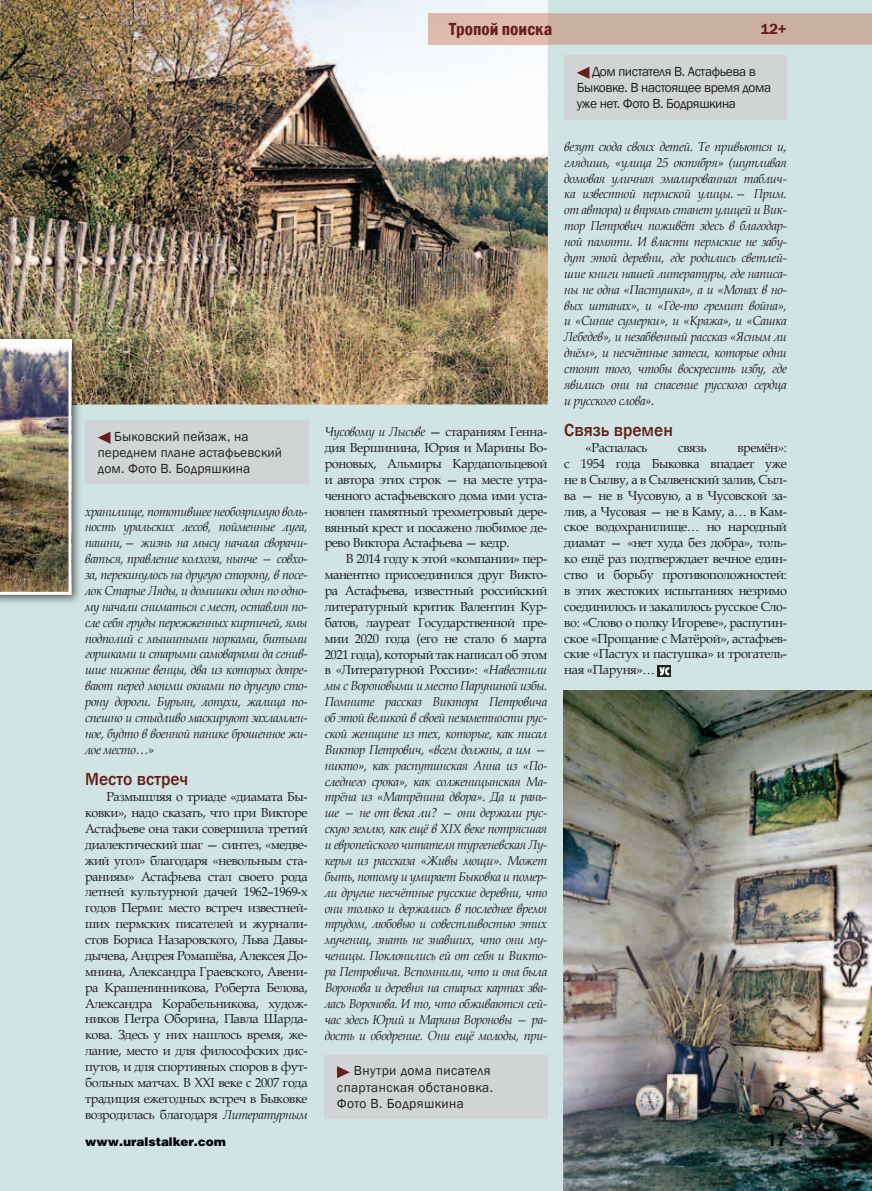
<style>
.page{position:relative;width:872px;height:1191px;background:#d0e4e4}
.page>*{position:absolute;margin:0;border:0;box-sizing:border-box;transform-origin:0 0}
.t1{font:500 18px "Franklin Gothic";color:#651f1c}
.t2{font:600 condensed 18px "Franklin Gothic";color:#651f1c}
.t3{font:700 18px "Helios";color:#010101}
.t4{font:500 15px "Franklin Gothic";color:#651f1c}
.t5{font:13.5px/16.2px "Franklin Gothic";letter-spacing:-.03em;color:#231f20}
.t6{font:13.5px/16.2px "Franklin Gothic";letter-spacing:.01em;color:#231f20}
.t7{font:13.5px/16.2px "Franklin Gothic";letter-spacing:.03em;color:#231f20}
.t8{font:italic 13.05px/15.9px "Book Antiqua";letter-spacing:-.03em;color:#231f20;text-align:justify}
.t9{font:13.05px/15.9px "Book Antiqua";letter-spacing:-.03em;color:#231f20;text-align:justify}
.t10{font:12px "Helios Black C";color:#010101}
.s1{font-style:italic}
</style>
<div class="page">
<img style="left:0;top:0;width:548px;height:404px">
<img style="left:563px;top:690px;width:309px;height:501px">
<div style="left:548px;top:13px;width:324px;height:32px;background:#cab0a1"></div>
<div style="left:428px;top:13px;width:120px;height:32px;background:#dfbbac"></div>
<div style="left:762px;top:24px;width:24px;height:10px;background:#cab0a1"></div>
<svg style="left:657px;top:665px;width:14px;height:12px"></svg>
<svg style="left:659px;top:667px;width:10px;height:8px"></svg>
<div style="left:564px;top:55px;width:222px;height:65px;background:#d0d4d5"></div>
<svg style="left:577px;top:67px;width:12px;height:12px"></svg>
<div style="left:85px;top:420px;width:224px;height:64px;background:#d0d4d5"></div>
<svg style="left:98px;top:432px;width:12px;height:12px"></svg>
<div style="left:324px;top:1055px;width:223px;height:63px;background:#d0d4d5"></div>
<svg style="left:337px;top:1066px;width:13px;height:12px"></svg>
<img style="left:0;top:404px;width:82px;height:199px">
<img style="left:0;top:333px;width:82px;height:71px">
<img style="left:0;top:339px;width:71px;height:256px">
<p class="t2" style="left:449px;top:17px;width:105px">Тропой поиска</p>
<p class="t4" style="left:761px;top:20px;width:27px">12+</p>
<p class="t6" style="left:98px;top:428px;width:186px;text-indent:16px">Быковский пейзаж, на переднем плане астафьевский дом. Фото В. Бодряшкина</p>
<p class="t8" style="left:85px;top:503px;width:224px">хранилище, потопившее необозримую воль&shy;ность уральских лесов, пойменные луга, пашни, — жизнь на мысу начала сворачи&shy;ваться, правление колхоза, нынче — совхо&shy;за, перекинулось на другую сторону, в посе&shy;лок Старые Ляды, и домишки один по одно&shy;му начали сниматься с мест, оставляя по&shy;сле себя груды пережженных кирпичей, ямы подполий с мышиными норками, битыми горшками и старыми самоварами да сгнив&shy;шие нижние венцы, два из которых допре&shy;вают перед моими окнами по другую сто&shy;рону дороги. Бурьян, лопухи, жалица по&shy;спешно и стыдливо маскируют захламлен&shy;ное, будто в военной панике брошенное жи&shy;лое место…»</p>
<p class="t1" style="left:85px;top:768px;width:105px">Место встреч</p>
<p class="t9" style="left:85px;top:788px;width:224px;text-indent:21px">Размышляя о триаде «диамата Бы&shy;ковки», надо сказать, что при Викторе Астафьеве она таки совершила третий диалектический шаг — синтез, «медве&shy;жий угол» благодаря «невольным ста&shy;раниям» Астафьева стал своего рода летней культурной дачей 1962–1969-х годов Перми: место встреч известней&shy;ших пермских писателей и журнали&shy;стов Бориса Назаровского, Льва Давы&shy;дычева, Андрея Ромашёва, Алексея До&shy;мнина, Александра Граевского, Авени&shy;ра Крашенинникова, Роберта Белова, Александра Корабельникова, худож&shy;ников Петра Оборина, Павла Шарда&shy;кова. Здесь у них нашлось время, же&shy;лание, место и для философских дис&shy;путов, и для спортивных споров в фут&shy;больных матчах. В ХХI веке с 2007 года традиция ежегодных встреч в Быковке возродилась благодаря <span class="s1">Литературным</span></p>
<p class="t9" style="left:325px;top:423px;width:224px"><span class="s1">Чусовому и Лысьве</span> — стараниям Генна-</p>
<p class="t9" style="left:325px;top:439px;width:224px">дия Вершинина, Юрия и Марины Во-</p>
<p class="t9" style="left:325px;top:455px;width:224px">роновых, Альмиры Кардапольцевой</p>
<p class="t9" style="left:325px;top:471px;width:224px">и автора этих строк — на месте утра-</p>
<p class="t9" style="left:325px;top:487px;width:224px">ченного астафьевского дома ими уста-</p>
<p class="t9" style="left:325px;top:503px;width:224px">новлен памятный трехметровый дере-</p>
<p class="t9" style="left:325px;top:519px;width:224px">вянный крест и посажено любимое де-</p>
<p class="t9" style="left:325px;top:535px;width:186px">рево Виктора Астафьева — кедр.</p>
<p class="t9" style="left:346px;top:550px;width:203px">В 2014 году к этой «компании» пер-</p>
<p class="t9" style="left:325px;top:566px;width:224px">манентно присоединился друг Викто-</p>
<p class="t9" style="left:325px;top:582px;width:224px">ра Астафьева, известный российский</p>
<p class="t9" style="left:325px;top:598px;width:224px">литературный критик Валентин Кур-</p>
<p class="t9" style="left:325px;top:614px;width:224px">батов, лауреат Государственной пре-</p>
<p class="t9" style="left:325px;top:630px;width:224px">мии 2020 года (его не стало 6 марта</p>
<p class="t9" style="left:325px;top:646px;width:224px">2021 года), который так написал об этом</p>
<p class="t9" style="left:325px;top:661px;width:224px">в «Литературной России»: <span class="s1">«Навестили</span></p>
<p class="t8" style="left:325px;top:677px;width:224px">мы с Вороновыми и место Паруниной избы.</p>
<p class="t8" style="left:325px;top:693px;width:224px">Помните рассказ Виктора Петровича</p>
<p class="t8" style="left:325px;top:709px;width:224px">об этой великой в своей незаметности рус-</p>
<p class="t8" style="left:325px;top:725px;width:224px">ской женщине из тех, которые, как писал</p>
<p class="t8" style="left:325px;top:741px;width:224px">Виктор Петрович, «всем должны, а им —</p>
<p class="t8" style="left:325px;top:757px;width:224px">никто», как распутинская Анна из «По-</p>
<p class="t8" style="left:325px;top:772px;width:224px">следнего срока», как солженицынская Ма-</p>
<p class="t8" style="left:325px;top:788px;width:224px">трёна из «Матрёнина двора». Да и рань-</p>
<p class="t8" style="left:325px;top:804px;width:224px">ше — не от века ли? — они держали рус-</p>
<p class="t8" style="left:325px;top:820px;width:224px">скую землю, как ещё в XIX веке потрясшая</p>
<p class="t8" style="left:325px;top:836px;width:224px">и европейского читателя тургеневская Лу-</p>
<p class="t8" style="left:325px;top:852px;width:224px">керья из рассказа «Живы мощи». Может</p>
<p class="t8" style="left:325px;top:868px;width:224px">быть, потому и умирает Быковка и помер-</p>
<p class="t8" style="left:325px;top:884px;width:224px">ли другие несчётные русские деревни, что</p>
<p class="t8" style="left:325px;top:899px;width:224px">они только и держались в последнее время</p>
<p class="t8" style="left:325px;top:915px;width:224px">трудом, любовью и совестливостью этих</p>
<p class="t8" style="left:325px;top:931px;width:224px">мучениц, знать не знавших, что они му-</p>
<p class="t8" style="left:325px;top:947px;width:224px">ченицы. Поклонились ей от себя и Викто-</p>
<p class="t8" style="left:325px;top:963px;width:224px">ра Петровича. Вспомнили, что и она была</p>
<p class="t8" style="left:325px;top:979px;width:224px">Воронова и деревня на старых картах зва-</p>
<p class="t8" style="left:325px;top:995px;width:224px">лась Воронова. И то, что обживаются сей-</p>
<p class="t8" style="left:325px;top:1011px;width:224px">час здесь Юрий и Марина Вороновы — ра-</p>
<p class="t8" style="left:325px;top:1026px;width:224px">дость и ободрение. Они ещё молоды, при-</p>
<p class="t7" style="left:337px;top:1063px;width:158px;text-indent:17px">Внутри дома писателя спартанская обстановка.<br>Фото В. Бодряшкина</p>
<p class="t5" style="left:577px;top:64px;width:196px;text-indent:15px">Дом пистателя В. Астафьева в<br>Быковке. В настоящее время дома уже нет. Фото В. Бодряшкина</p>
<p class="t8" style="left:564px;top:138px;width:224px">везут сюда своих детей. Те привьются и, глядишь, «улица 25 октября» (шутливая домовая уличная эмалированная таблич&shy;ка известной пермской улицы. — Прим. от автора) и впрямь станет улицей и Вик&shy;тор Петрович поживёт здесь в благодар&shy;ной памяти. И власти пермские не забу&shy;дут этой деревни, где родились светлей&shy;шие книги нашей литературы, где написа&shy;ны не одна «Пастушка», а и «Монах в но&shy;вых штанах», и «Где-то гремит война», и «Синие сумерки», и «Кража», и «Сашка Лебедев», и незабвенный рассказ «Ясным ли днём», и несчётные затеси, которые одни стоят того, чтобы воскресить избу, где явились они на спасение русского сердца и русского слова».</p>
<p class="t1" style="left:564px;top:419px;width:110px">Связь времен</p>
<p class="t9" style="left:585px;top:439px;width:63px">«Распалась</p>
<p class="t9" style="left:678px;top:439px;width:30px">связь</p>
<p class="t9" style="left:564px;top:439px;width:224px;text-indent:173px">времён»: с 1954 года Быковка впадает уже не в Сылву, а в Сылвенский залив, Сыл&shy;ва — не в Чусовую, а в Чусовской за&shy;лив, а Чусовая — не в Каму, а… в Кам&shy;ское водохранилище… но народный диамат — «нет худа без добра», толь&shy;ко ещё раз подтверждает вечное един&shy;ство и борьбу противоположностей: в этих жестоких испытаниях незримо соединилось и закалилось русское Сло&shy;во: «Слово о полку Игореве», распутин&shy;ское «Прощание с Матёрой», астафьев&shy;ские «Пастух и пастушка» и трогатель&shy;ная «Паруня»…</p>
<p class="t10" style="left:85px;top:1134px;width:142px">www.uralstalker.com</p>
<p class="t3" style="left:767px;top:1129px;width:22px">17</p>
</div>
